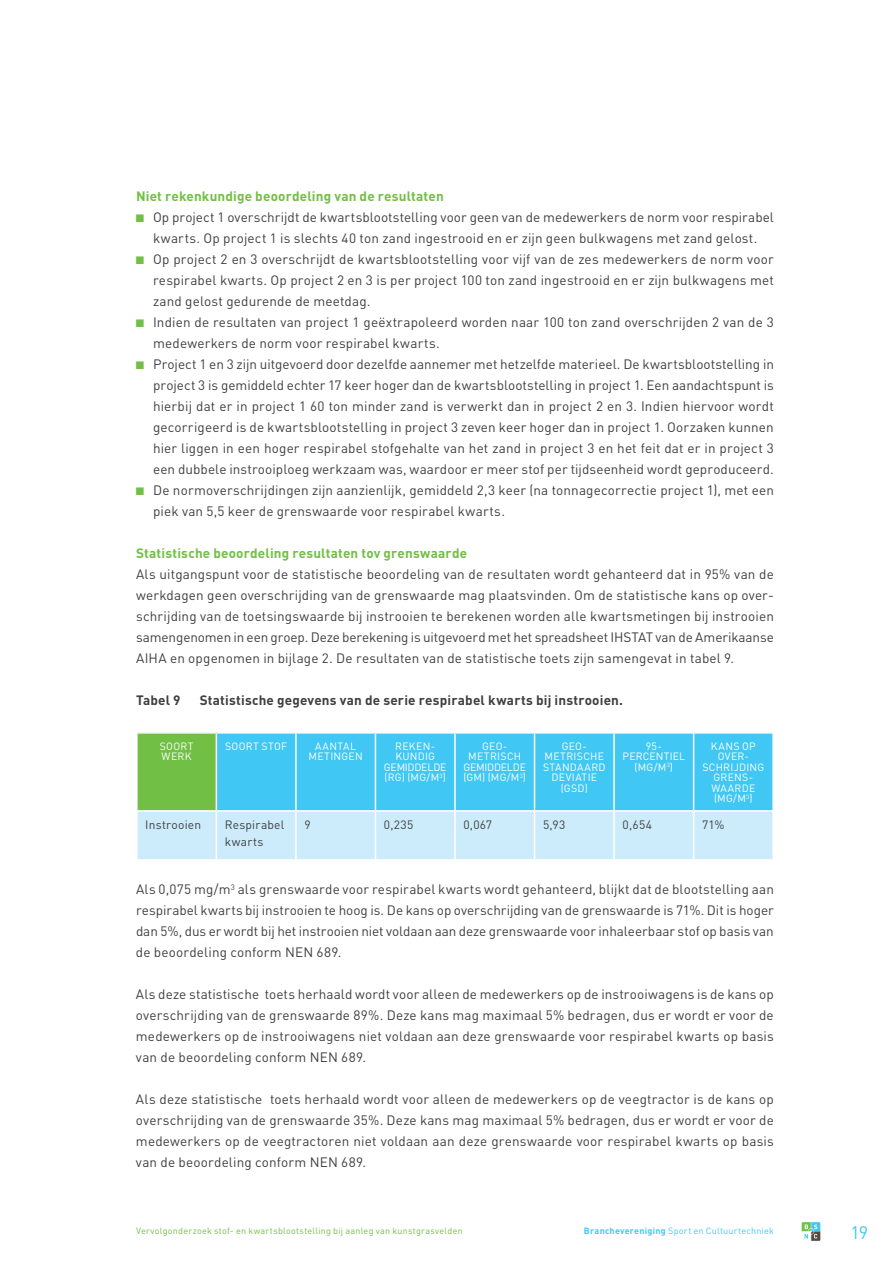
<style>
.page{position:relative;width:893px;height:1263px;background:#fff}
.page>*{position:absolute;margin:0;border:0;box-sizing:border-box;transform-origin:0 0}
.t1{font:18px "DIN";color:#40c7f4}
.t2{font:13.5px/21px "DIN";letter-spacing:.01em;color:#3f3f40;text-align:justify}
.t3{font:700 13.5px "DIN";letter-spacing:.01em;color:#71bf44}
.t4{font:700 13.5px "DIN";letter-spacing:.015em;color:#3f3f40}
.t5{font:12px/16.5px "DIN";letter-spacing:.02em;color:#3f3f40}
.t6{font:10.5px/10.5px "DIN";letter-spacing:.03em;color:#fff}
.t7{font:9px "DIN";letter-spacing:.03em;color:#71bf44}
.t8{font:9px "DIN";letter-spacing:.025em;color:#40c7f4}
.s1{color:#71bf44}
.s2{font-weight:700}
</style>
<div class="page">
<svg style="left:802px;top:1222px;width:18px;height:19px"></svg>
<svg style="left:138px;top:733px;width:634px;height:126px;background:#7ad4e9"></svg>
<hr style="left:216px;top:733px;width:1px;height:77px;background:#fff">
<hr style="left:295px;top:733px;width:2px;height:77px;background:#fff">
<hr style="left:375px;top:733px;width:1px;height:77px;background:#fff">
<hr style="left:454px;top:733px;width:2px;height:77px;background:#fff">
<hr style="left:534px;top:733px;width:1px;height:77px;background:#fff">
<hr style="left:613px;top:733px;width:2px;height:77px;background:#fff">
<hr style="left:693px;top:733px;width:1px;height:77px;background:#fff">
<hr style="left:136px;top:810px;width:80px;height:2px;background:#fff">
<hr style="left:216px;top:810px;width:80px;height:2px;background:#fff">
<hr style="left:216px;top:812px;width:1px;height:47px;background:#fff">
<hr style="left:296px;top:810px;width:79px;height:2px;background:#fff">
<hr style="left:295px;top:812px;width:2px;height:47px;background:#fff">
<hr style="left:375px;top:810px;width:80px;height:2px;background:#fff">
<hr style="left:375px;top:812px;width:1px;height:47px;background:#fff">
<hr style="left:455px;top:810px;width:79px;height:2px;background:#fff">
<hr style="left:454px;top:812px;width:2px;height:47px;background:#fff">
<hr style="left:534px;top:810px;width:80px;height:2px;background:#fff">
<hr style="left:534px;top:812px;width:1px;height:47px;background:#fff">
<hr style="left:614px;top:810px;width:80px;height:2px;background:#fff">
<hr style="left:613px;top:812px;width:2px;height:47px;background:#fff">
<hr style="left:694px;top:810px;width:80px;height:2px;background:#fff">
<hr style="left:693px;top:812px;width:1px;height:47px;background:#fff">
<p class="t3" style="left:136px;top:187px;width:309px">Niet rekenkundige beoordeling van de resultaten</p>
<p class="t2" style="left:136px;top:206px;width:639px;text-align:center"><span class="s1">■</span> Op project 1 overschrijdt de kwartsblootstelling voor geen van de medewerkers de norm voor respirabel kwarts. Op project 1 is slechts 40 ton zand ingestrooid en er zijn geen bulkwagens met zand gelost.</p>
<p class="t2" style="left:153px;top:248px;width:622px;text-indent:-17px"><span class="s1">■</span> Op project 2 en 3 overschrijdt de kwartsblootstelling voor vijf van de zes medewerkers de norm voor respirabel kwarts. Op project 2 en 3 is per project 100 ton zand ingestrooid en er zijn bulkwagens met zand gelost gedurende de meetdag.</p>
<p class="t2" style="left:153px;top:311px;width:622px;text-indent:-17px"><span class="s1">■</span> Indien de resultaten van project 1 geëxtrapoleerd worden naar 100 ton zand overschrijden 2 van de 3 medewerkers de norm voor respirabel kwarts.</p>
<p class="t2" style="left:153px;top:353px;width:622px;text-indent:-17px"><span class="s1">■</span> Project 1 en 3 zijn uitgevoerd door dezelfde aannemer met hetzelfde materieel. De kwartsblootstelling in project 3 is gemiddeld echter 17 keer hoger dan de kwartsblootstelling in project 1. Een aandachtspunt is hierbij dat er in project 1 60 ton minder zand is verwerkt dan in project 2 en 3. Indien hiervoor wordt gecorrigeerd is de kwartsblootstelling in project 3 zeven keer hoger dan in project 1. Oorzaken kunnen hier liggen in een hoger respirabel stofgehalte van het zand in project 3 en het feit dat er in project 3 een dubbele instrooiploeg werkzaam was, waardoor er meer stof per tijdseenheid wordt geproduceerd.</p>
<p class="t2" style="left:153px;top:479px;width:622px;text-indent:-17px"><span class="s1">■</span> De normoverschrijdingen zijn aanzienlijk, gemiddeld 2,3 keer (na tonnagecorrectie project 1), met een piek van 5,5 keer de grenswaarde voor respirabel kwarts.</p>
<p class="t3" style="left:136px;top:544px;width:333px">Statistische beoordeling resultaten tov grenswaarde</p>
<p class="t2" style="left:136px;top:563px;width:639px">Als uitgangspunt voor de statistische beoordeling van de resultaten wordt gehanteerd dat in 95% van de werkdagen geen overschrijding van de grenswaarde mag plaatsvinden. Om de statistische kans op over&shy;schrijding van de toetsingswaarde bij instrooien te berekenen worden alle kwartsmetingen bij instrooien samengenomen in een groep. Deze berekening is uitgevoerd met het spreadsheet IHSTAT van de Amerikaanse AIHA en opgenomen in bijlage 2. De resultaten van de statistische toets zijn samengevat in tabel 9.</p>
<p class="t4" style="left:136px;top:691px;width:46px">Tabel 9</p>
<p class="t4" style="left:200px;top:691px;width:425px">Statistische gegevens van de serie respirabel kwarts bij instrooien.</p>
<p class="t6" style="left:160px;top:741px;width:13px">Soort werk</p>
<p class="t6" style="left:225px;top:741px;width:14px">Soortstof</p>
<p class="t6" style="left:315px;top:741px;width:14px">Aantal</p>
<p class="t6" style="left:482px;top:741px;width:27px">Geo-</p>
<p class="t6" style="left:463px;top:751px;width:64px;text-indent:5px">metrisch<br>gemiddelde<br>(GM) (mg/m <sup>3</sup>)</p>
<p class="t6" style="left:562px;top:741px;width:27px">Geo-</p>
<p class="t6" style="left:543px;top:751px;width:9px">metrische standaard</p>
<p class="t6" style="left:551px;top:772px;width:6px">deviatie</p>
<p class="t6" style="left:561px;top:783px;width:29px">(GSD)</p>
<p class="t6" style="left:646px;top:741px;width:18px">95-</p>
<p class="t6" style="left:623px;top:751px;width:8px">percentiel</p>
<p class="t6" style="left:635px;top:762px;width:40px">(mg/m <sup>3</sup>)</p>
<p class="t6" style="left:711px;top:741px;width:15px;text-align:right">Kansop over</p>
<p class="t6" style="left:745px;top:751px;width:6px">-</p>
<p class="t6" style="left:702px;top:762px;width:7px">schrijding</p>
<p class="t6" style="left:713px;top:772px;width:8px">grens</p>
<p class="t6" style="left:749px;top:772px;width:6px">-</p>
<p class="t6" style="left:711px;top:783px;width:43px">waarde<br>(mg/m <sup>3</sup>)</p>
<p class="t6" style="left:395px;top:741px;width:15px">Reken</p>
<p class="t6" style="left:431px;top:741px;width:6px">-</p>
<p class="t6" style="left:395px;top:751px;width:7px">kundig</p>
<p class="t6" style="left:384px;top:762px;width:63px">gemiddelde<br>(RG) (mg/m <sup>3</sup>)</p>
<p class="t6" style="left:309px;top:751px;width:8px">metingen</p>
<p class="t5" style="left:145px;top:816px;width:57px">Instrooien</p>
<p class="t5" style="left:225px;top:816px;width:61px">Respirabel kwarts</p>
<p class="t5" style="left:304px;top:816px;width:8px">9</p>
<p class="t5" style="left:384px;top:816px;width:31px">0,235</p>
<p class="t5" style="left:463px;top:816px;width:30px">0,067</p>
<p class="t5" style="left:543px;top:816px;width:24px">5,93</p>
<p class="t5" style="left:623px;top:816px;width:31px">0,654</p>
<p class="t5" style="left:702px;top:816px;width:24px">71%</p>
<p class="t2" style="left:136px;top:878px;width:639px">Als 0,075 mg/m<sup>3</sup> als grenswaarde voor respirabel kwarts wordt gehanteerd, blijkt dat de blootstelling aan respirabel kwarts bij instrooien te hoog is. De kans op overschrijding van de grenswaarde is 71%. Dit is hoger dan 5%, dus er wordt bij het instrooien niet voldaan aan deze grenswaarde voor inhaleerbaar stof op basis van de beoordeling conform NEN 689.</p>
<p class="t2" style="left:136px;top:983px;width:639px">Als deze statistische toets herhaald wordt voor alleen de medewerkers op de instrooiwagens is de kans op overschrijding van de grenswaarde 89%. Deze kans mag maximaal 5% bedragen, dus er wordt er voor de medewerkers op de instrooiwagens niet voldaan aan deze grenswaarde voor respirabel kwarts op basis van de beoordeling conform NEN 689.</p>
<p class="t2" style="left:136px;top:1088px;width:639px">Als deze statistische toets herhaald wordt voor alleen de medewerkers op de veegtractor is de kans op overschrijding van de grenswaarde 35%. Deze kans mag maximaal 5% bedragen, dus er wordt er voor de medewerkers op de veegtractoren niet voldaan aan deze grenswaarde voor respirabel kwarts op basis van de beoordeling conform NEN 689.</p>
<p class="t7" style="left:136px;top:1225px;width:328px">Vervolgonderzoek stof- en kwartsblootstelling bij aanleg van kunstgrasvelden</p>
<p class="t8" style="left:584px;top:1225px;width:191px"><span class="s2">Branchevereniging</span> Sport en Cultuurtechniek</p>
<h1 class="t1" style="left:850px;top:1221px;width:19px">19</h1>
</div>
